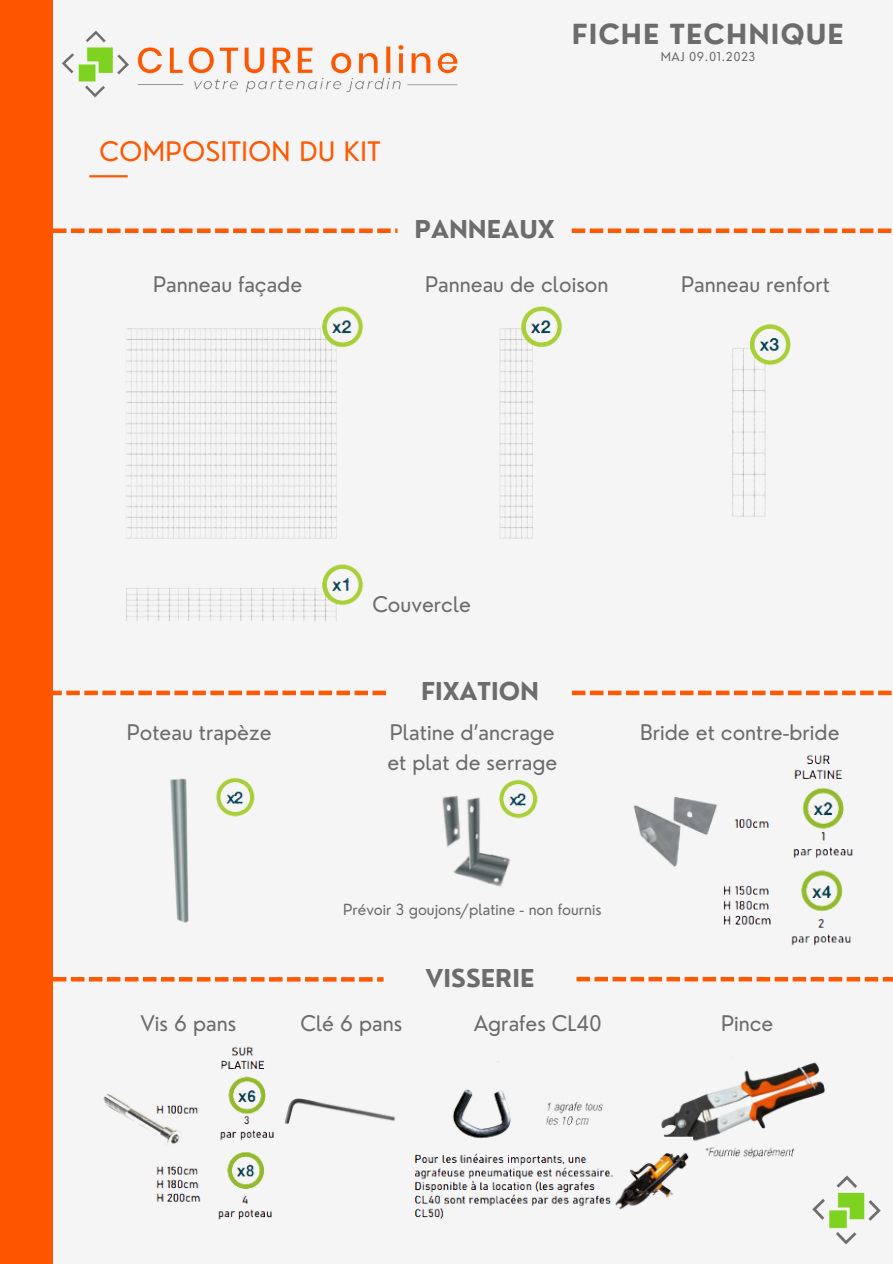
<style>
.page{position:relative;width:893px;height:1264px;background:#fff}
.page>*{position:absolute;margin:0;border:0;box-sizing:border-box;transform-origin:0 0}
.t1{font:700 27px "Nourd";letter-spacing:.04em;color:#6c6c6c}
.t2{font:26.25px "Nourd";letter-spacing:.02em;color:#ff5803}
.t3{font:700 24px "Nourd";color:#6c6c6c}
.t4{font:21px/29.2px "Nourd";color:#6c6c6c}
.t5{font:15px "Nourd";color:#6c6c6c}
.t6{font:12px "Nourd";letter-spacing:.04em;color:#6c6c6c}
</style>
<div class="page">
<div style="left:0;top:0;width:892px;height:1263px;background:#f5f5f5"></div>
<div style="left:0;top:0;width:53px;height:1263px;background:#fe5600"></div>
<img style="left:829px;top:1175px;width:52px;height:70px">
<hr style="left:89px;top:175px;width:39px;height:2px;background:#ff5803">
<svg style="left:53px;top:228px;width:344px;height:5px"></svg>
<svg style="left:571px;top:228px;width:321px;height:5px"></svg>
<img style="left:61px;top:30px;width:397px;height:68px">
<img style="left:126px;top:306px;width:665px;height:315px">
<svg style="left:53px;top:690px;width:333px;height:5px"></svg>
<svg style="left:572px;top:690px;width:320px;height:5px"></svg>
<svg style="left:53px;top:977px;width:330px;height:4px"></svg>
<svg style="left:576px;top:976px;width:316px;height:5px"></svg>
<img style="left:170px;top:777px;width:85px;height:146px">
<img style="left:442px;top:795px;width:68px;height:92px">
<img style="left:496px;top:779px;width:42px;height:42px">
<img style="left:633px;top:754px;width:220px;height:192px">
<img style="left:103px;top:1046px;width:741px;height:174px">
<h1 class="t2" style="left:99px;top:134px;width:282px">COMPOSITION DU KIT</h1>
<h3 class="t1" style="left:571px;top:17px;width:274px">FICHE TECHNIQUE</h3>
<h3 class="t6" style="left:660px;top:49px;width:96px">MAJ 09.01.2023</h3>
<h3 class="t3" style="left:414px;top:214px;width:142px">PANNEAUX</h3>
<h3 class="t4" style="left:153px;top:269px;width:151px">Panneau façade</h3>
<h3 class="t4" style="left:425px;top:269px;width:185px">Panneau de cloison</h3>
<p class="t4" style="left:681px;top:269px;width:150px">Panneau renfort</p>
<h2 class="t4" style="left:372px;top:589px;width:100px">Couvercle</h2>
<p class="t3" style="left:421px;top:676px;width:119px">FIXATION</p>
<h3 class="t4" style="left:127px;top:717px;width:146px">Poteau trapèze</h3>
<h3 class="t4" style="left:640px;top:717px;width:201px">Bride et contre-bride</h3>
<p class="t4" style="left:387px;top:717px;width:171px">Platine d’ancrage et plat de serrage</p>
<p class="t5" style="left:343px;top:900px;width:260px">Prévoir 3 goujons/platine - non fournis</p>
<h3 class="t3" style="left:425px;top:962px;width:111px">VISSERIE</h3>
<p class="t4" style="left:140px;top:1008px;width:97px">Vis 6 pans</p>
<h2 class="t4" style="left:300px;top:1008px;width:103px">Clé 6 pans</h2>
<h3 class="t4" style="left:473px;top:1008px;width:130px">Agrafes CL40</h3>
<h3 class="t4" style="left:721px;top:1008px;width:54px">Pince</h3>
</div>
